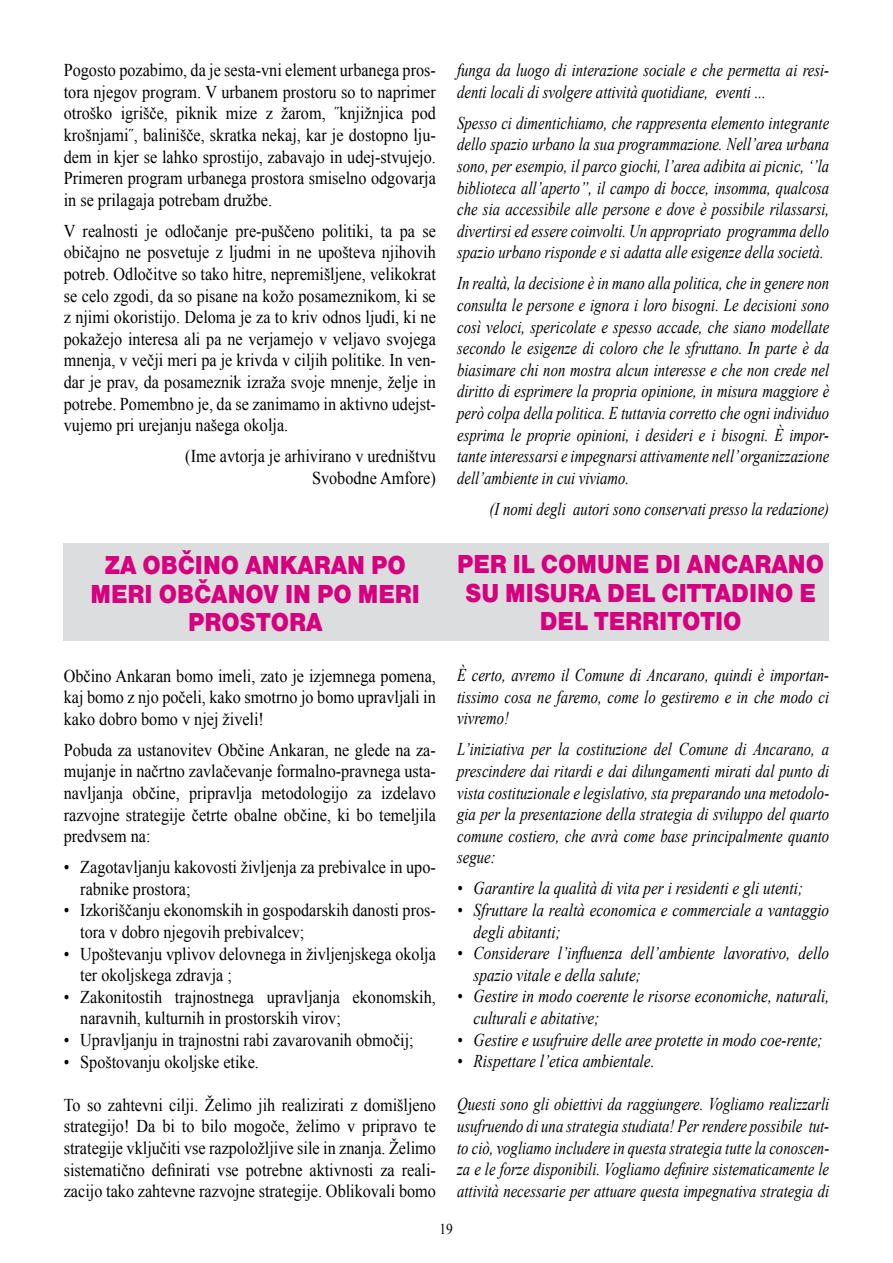
<style>
.page{position:relative;width:893px;height:1263px;background:#fff}
.page>*{position:absolute;margin:0;border:0;box-sizing:border-box;transform-origin:0 0}
.t1{font:27px/28.5px "Nimbus San DEE Blac";color:#d6007f;text-align:center;scale:.9 1}
.t2{font:18px/21.6px "Times New Roman";color:#000;text-align:justify;scale:.9 1}
.t3{font:italic 18px/21.6px "Times New Roman";color:#000;text-align:justify;scale:.82 1}
.t4{font:italic 18px/21.6px "Times New Roman";color:#000;scale:.85 1}
.t5{font:15px "Times New Roman";color:#000;scale:.9 1}
</style>
<div class="page">
<div style="left:64px;top:543px;width:765px;height:98px;background:#dcddde"></div>
<p class="t2" style="left:64px;top:59px;width:415px">Pogosto pozabimo, da je sesta-vni element urbanega pros&shy;tora njegov program. V urbanem prostoru so to naprimer otroško igrišče, piknik mize z žarom, ˝knjižnjica pod krošnjami˝, balinišče, skratka nekaj, kar je dostopno lju&shy;dem in kjer se lahko sprostijo, zabavajo in udej-stvujejo.<br>Primeren program urbanega prostora smiselno odgovarja in se prilagaja potrebam družbe.</p>
<p class="t2" style="left:64px;top:220px;width:415px">V realnosti je odločanje pre-puščeno politiki, ta pa se običajno ne posvetuje z ljudmi in ne upošteva njihovih potreb. Odločitve so tako hitre, nepremišljene, velikokrat se celo zgodi, da so pisane na kožo posameznikom, ki se z njimi okoristijo. Deloma je za to kriv odnos ljudi, ki ne pokažejo interesa ali pa ne verjamejo v veljavo svojega mnenja, v večji meri pa je krivda v ciljih politike. In ven&shy;dar je prav, da posameznik izraža svoje mnenje, želje in potrebe. Pomembno je, da se zanimamo in aktivno udejst&shy;vujemo pri urejanju našega okolja.</p>
<p class="t2" style="left:185px;top:445px;width:280px;text-align:right">(Ime avtorja je arhivirano v uredništvu<br>Svobodne Amfore)</p>
<h1 class="t1" style="left:91px;top:551px;width:368px">ZA OBČINO ANKARAN PO<br>MERI OBČANOV IN PO MERI<br>PROSTORA</h1>
<p class="t2" style="left:64px;top:664px;width:415px">Občino Ankaran bomo imeli, zato je izjemnega pomena, kaj bomo z njo počeli, kako smotrno jo bomo upravljali in kako dobro bomo v njej živeli!</p>
<p class="t2" style="left:64px;top:739px;width:415px">Pobuda za ustanovitev Občine Ankaran, ne glede na za&shy;mujanje in načrtno zavlačevanje formalno-pravnega usta&shy;navljanja občine, pripravlja metodologijo za izdelavo razvojne strategije četrte obalne občine, ki bo temeljila predvsem na:</p>
<p class="t2" style="left:80px;top:856px;width:397px;text-indent:-17px">• Zagotavljanju kakovosti življenja za prebivalce in upo&shy;rabnike prostora;</p>
<p class="t2" style="left:80px;top:899px;width:397px;text-indent:-17px">• Izkoriščanju ekonomskih in gospodarskih danosti pros&shy;tora v dobro njegovih prebivalcev;</p>
<p class="t2" style="left:80px;top:942px;width:397px;text-indent:-17px">• Upoštevanju vplivov delovnega in življenjskega okolja ter okoljskega zdravja ;</p>
<p class="t2" style="left:80px;top:986px;width:397px;text-indent:-17px">• Zakonitostih trajnostnega upravljanja ekonomskih, naravnih, kulturnih in prostorskih virov;</p>
<p class="t2" style="left:64px;top:1029px;width:390px">• Upravljanju in trajnostni rabi zavarovanih območij;</p>
<p class="t2" style="left:64px;top:1050px;width:218px">• Spoštovanju okoljske etike.</p>
<p class="t2" style="left:64px;top:1094px;width:415px">To so zahtevni cilji. Želimo jih realizirati z domišljeno strategijo! Da bi to bilo mogoče, želimo v pripravo te strategije vključiti vse razpoložljive sile in znanja. Želimo sistematično definirati vse potrebne aktivnosti za reali&shy;zacijo tako zahtevne razvojne strategije. Oblikovali bomo</p>
<p class="t3" style="left:457px;top:59px;width:455px">funga da luogo di interazione sociale e che permetta ai resi&shy;denti locali di svolgere attività quotidiane, eventi ...</p>
<p class="t3" style="left:457px;top:112px;width:455px">Spesso ci dimentichiamo, che rappresenta elemento integrante dello spazio urbano la sua programmazione. Nell’area urbana sono, per esempio, il parco giochi, l’area adibita ai picnic, ‘’la biblioteca all’aperto’’, il campo di bocce, insomma, qualcosa che sia accessibile alle persone e dove è possibile rilassarsi, divertirsi ed essere coinvolti. Un appropriato programma dello spazio urbano risponde e si adatta alle esigenze della società.</p>
<p class="t3" style="left:457px;top:272px;width:455px">In realtà, la decisione è in mano alla politica, che in genere non consulta le persone e ignora i loro bisogni. Le decisioni sono così veloci, spericolate e spesso accade, che siano modellate secondo le esigenze di coloro che le sfruttano. In parte è da biasimare chi non mostra alcun interesse e che non crede nel diritto di esprimere la propria opinione, in misura maggiore è però colpa della politica. E tuttavia corretto che ogni individuo esprima le proprie opinioni, i desideri e i bisogni. È impor&shy;tante interessarsi e impegnarsi attivamente nell’ organizzazione dell’ambiente in cui viviamo.</p>
<p class="t3" style="left:490px;top:498px;width:416px">(I nomi degli autori sono conservati presso la redazione)</p>
<h1 class="t1" style="left:457px;top:550px;width:409px">PER IL COMUNE DI ANCARANO<br>SU MISURA DEL CITTADINO E<br>DEL TERRITOTIO</h1>
<p class="t3" style="left:457px;top:664px;width:455px">È certo, avremo il Comune di Ancarano, quindi è importan&shy;tissimo cosa ne faremo, come lo gestiremo e in che modo ci vivremo!</p>
<p class="t3" style="left:457px;top:738px;width:455px">L’iniziativa per la costituzione del Comune di Ancarano, a prescindere dai ritardi e dai dilungamenti mirati dal punto di vista costituzionale e legislativo, sta preparando una metodolo&shy;gia per la presentazione della strategia di sviluppo del quarto comune costiero, che avrà come base principalmente quanto segue:</p>
<p class="t4" style="left:457px;top:877px;width:409px">• Garantire la qualità di vita per i residenti e gli utenti;</p>
<p class="t4" style="left:474px;top:899px;width:420px;text-indent:-16px">• Sfruttare la realtà economica e commerciale a vantaggio degli abitanti;</p>
<p class="t4" style="left:474px;top:942px;width:420px;text-indent:-16px">• Considerare l’influenza dell’ambiente lavorativo, dello spazio vitale e della salute;</p>
<p class="t4" style="left:474px;top:985px;width:420px;text-indent:-16px">• Gestire in modo coerente le risorse economiche, naturali, culturali e abitative;</p>
<p class="t4" style="left:457px;top:1028px;width:432px">• Gestire e usufruire delle aree protette in modo coe-rente;</p>
<p class="t4" style="left:457px;top:1050px;width:234px">• Rispettare l’etica ambientale.</p>
<p class="t3" style="left:457px;top:1093px;width:455px">Questi sono gli obiettivi da raggiungere. Vogliamo realizzarli usufruendo di una strategia studiata! Per rendere possibile tut&shy;to ciò, vogliamo includere in questa strategia tutte la conoscen&shy;za e le forze disponibili. Vogliamo definire sistematicamente le attività necessarie per attuare questa impegnativa strategia di</p>
<p class="t5" style="left:439px;top:1219px;width:16px">19</p>
</div>
